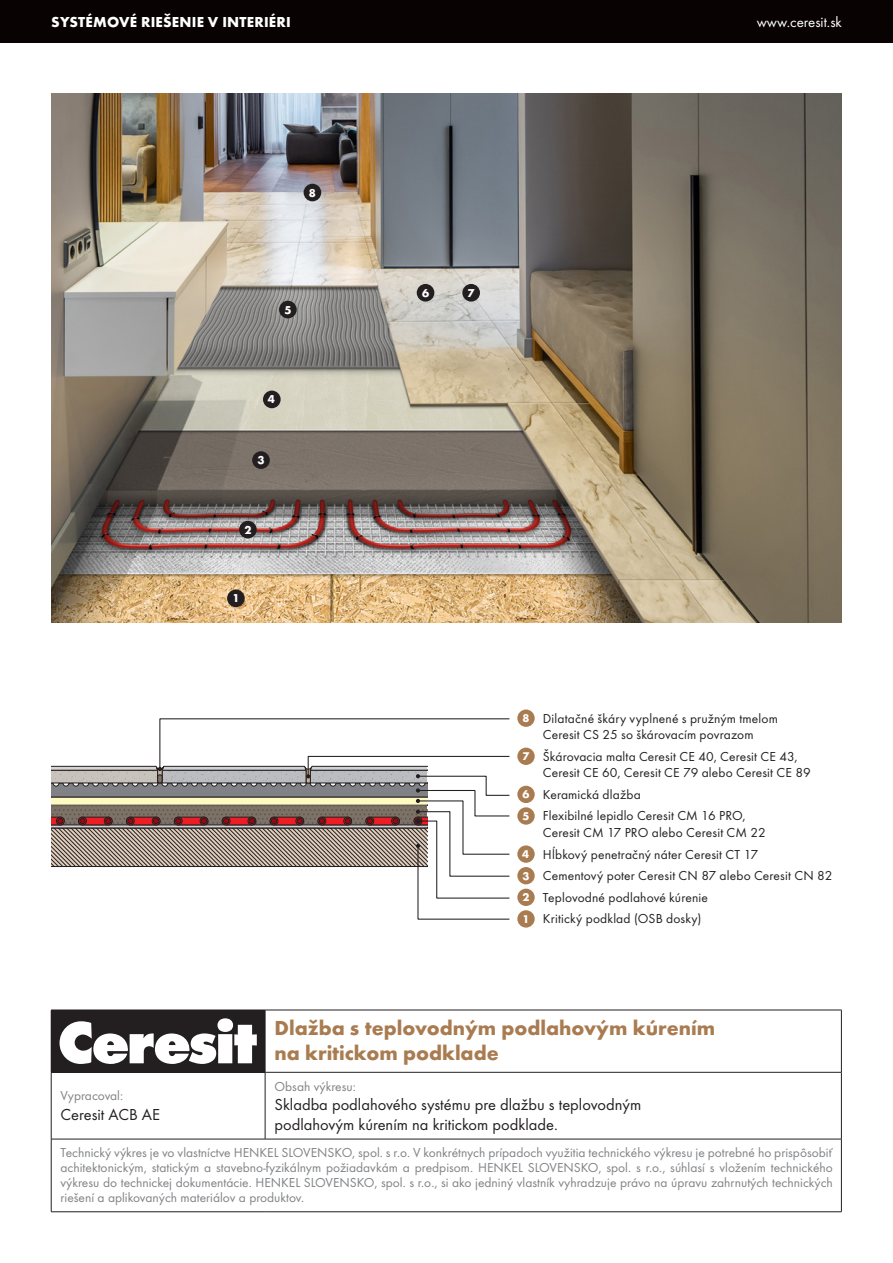
<style>
.page{position:relative;width:893px;height:1263px;background:#fff}
.page>*{position:absolute;margin:0;border:0;box-sizing:border-box;transform-origin:0 0}
.t1{font:700 21px/24.8px "Futura TOT";color:#a97b50}
.t2{font:16.5px/19.5px "Futura TOT";color:#231f20}
.t3{font:700 15px "Futura TOT";letter-spacing:.015em;color:#fff}
.t4{font:15px "Futura TOT";color:#fff}
.t5{font:13.5px/15px "Futura TOT";color:#808285;text-align:justify}
.t6{font:13.5px/21.6px "Futura TOT";letter-spacing:.01em;color:#231f20}
.t7{font:700 11.85px "Futura TOT";color:#fff}
.s1{font-weight:700;font-size:11.7px;color:#fff}
</style>
<div class="page">
<div style="left:0;top:0;width:893px;height:43px;background:#080302"></div>
<hr style="left:841px;top:1139px;width:1px;height:72px;background:#231f20">
<hr style="left:265px;top:1010px;width:577px;height:1px;background:#231f20">
<hr style="left:265px;top:1010px;width:1px;height:62px;background:#231f20">
<hr style="left:841px;top:1010px;width:1px;height:62px;background:#231f20">
<hr style="left:51px;top:1072px;width:214px;height:1px;background:#231f20">
<hr style="left:51px;top:1072px;width:1px;height:67px;background:#231f20">
<hr style="left:265px;top:1072px;width:577px;height:1px;background:#231f20">
<hr style="left:265px;top:1072px;width:1px;height:67px;background:#231f20">
<hr style="left:841px;top:1072px;width:1px;height:67px;background:#231f20">
<hr style="left:51px;top:1139px;width:214px;height:1px;background:#231f20">
<hr style="left:51px;top:1139px;width:1px;height:72px;background:#231f20">
<hr style="left:265px;top:1139px;width:577px;height:1px;background:#231f20">
<hr style="left:51px;top:1211px;width:214px;height:1px;background:#231f20">
<hr style="left:265px;top:1211px;width:577px;height:1px;background:#231f20">
<div style="left:51px;top:1010px;width:214px;height:62px;background:#231f20"></div>
<svg style="left:60px;top:1018px;width:197px;height:46px"></svg>
<div style="left:517px;top:709px;width:18px;height:18px;background:#a97b50;border-radius:50%"></div>
<div style="left:517px;top:748px;width:18px;height:17px;background:#a97b50;border-radius:50%"></div>
<div style="left:517px;top:786px;width:18px;height:17px;background:#a97b50;border-radius:50%"></div>
<div style="left:517px;top:807px;width:18px;height:18px;background:#a97b50;border-radius:50%"></div>
<div style="left:517px;top:845px;width:18px;height:18px;background:#a97b50;border-radius:50%"></div>
<div style="left:517px;top:867px;width:18px;height:17px;background:#a97b50;border-radius:50%"></div>
<div style="left:517px;top:889px;width:18px;height:17px;background:#a97b50;border-radius:50%"></div>
<div style="left:517px;top:910px;width:18px;height:17px;background:#a97b50;border-radius:50%"></div>
<svg style="left:51px;top:718px;width:459px;height:202px"></svg>
<img style="left:51px;top:94px;width:791px;height:529px">
<div style="left:227px;top:589px;width:18px;height:18px;background:#231f20;border-radius:50%"></div>
<div style="left:239px;top:521px;width:18px;height:17px;background:#231f20;border-radius:50%"></div>
<div style="left:252px;top:451px;width:18px;height:18px;background:#231f20;border-radius:50%"></div>
<div style="left:263px;top:391px;width:18px;height:17px;background:#231f20;border-radius:50%"></div>
<div style="left:417px;top:284px;width:17px;height:18px;background:#231f20;border-radius:50%"></div>
<div style="left:462px;top:284px;width:18px;height:18px;background:#231f20;border-radius:50%"></div>
<div style="left:304px;top:184px;width:17px;height:17px;background:#231f20;border-radius:50%"></div>
<div style="left:279px;top:301px;width:18px;height:17px;background:#231f20;border-radius:50%"></div>
<p class="t3" style="left:51px;top:12px;width:241px">SYSTÉMOVÉ RIEŠENIE V INTERIÉRI</p>
<p class="t4" style="left:757px;top:13px;width:87px">www.ceresit.sk</p>
<p class="t7" style="left:309px;top:185px;width:9px">8</p>
<p class="t7" style="left:284px;top:302px;width:9px">5</p>
<p class="t7" style="left:268px;top:392px;width:9px">4</p>
<p class="t7" style="left:257px;top:453px;width:9px">3</p>
<p class="t7" style="left:244px;top:522px;width:9px">2</p>
<p class="t7" style="left:232px;top:591px;width:9px">1</p>
<p class="t7" style="left:422px;top:285px;width:9px">6</p>
<p class="t7" style="left:468px;top:285px;width:9px">7</p>
<p class="t6" style="left:522px;top:710px;width:257px;line-height:16.5px;text-align:center"><span class="s1">8</span> Dilatačné škáry vyplnené s pružným tmelom<br>Ceresit CS 25 so škárovacím povrazom</p>
<p class="t6" style="left:543px;top:748px;width:269px;line-height:16.5px;text-indent:-20px"><span class="s1">7</span> Škárovacia malta Ceresit CE 40, Ceresit CE 43,<br>Ceresit CE 60, Ceresit CE 79 alebo Ceresit CE 89</p>
<p class="t6" style="left:522px;top:783px;width:224px"><span class="s1">6</span> Keramická dlažba<br><span class="s1">5</span> Flexibilné lepidlo Ceresit CM 16 PRO,</p>
<p class="t6" style="left:522px;top:821px;width:312px;text-indent:21px">Ceresit CM 17 PRO alebo Ceresit CM 22<br><span class="s1">4</span> Hĺbkový penetračný náter Ceresit CT 17<br><span class="s1">3</span> Cementový poter Ceresit CN 87 alebo Ceresit CN 82<br><span class="s1">2</span> Teplovodné podlahové kúrenie<br><span class="s1">1</span> Kritický podklad (OSB dosky)</p>
<h1 class="t1" style="left:274px;top:1016px;width:442px">Dlažba s teplovodným podlahovým kúrením na kritickom podklade</h1>
<p class="t5" style="left:274px;top:1078px;width:83px">Obsah výkresu:</p>
<p class="t2" style="left:274px;top:1095px;width:368px">Skladba podlahového systému pre dlažbu s teplovodným podlahovým kúrením na kritickom podklade.</p>
<p class="t5" style="left:61px;top:1145px;width:774px">Technický výkres je vo vlastníctve HENKEL SLOVENSKO, spol. s r.o. V konkrétnych prípadoch využitia technického výkresu je potrebné ho prispôsobiť achitektonickým, statickým a stavebno-fyzikálnym požiadavkám a predpisom. HENKEL SLOVENSKO, spol. s r.o., súhlasí s vložením technického výkresu do technickej dokumentácie. HENKEL SLOVENSKO, spol. s r.o., si ako jedniný vlastník vyhradzuje právo na úpravu zahrnutých technických riešení a aplikovaných materiálov a produktov.</p>
<p class="t5" style="left:61px;top:1088px;width:64px">Vypracoval:</p>
<p class="t2" style="left:61px;top:1104px;width:101px">Ceresit ACB AE</p>
</div>
